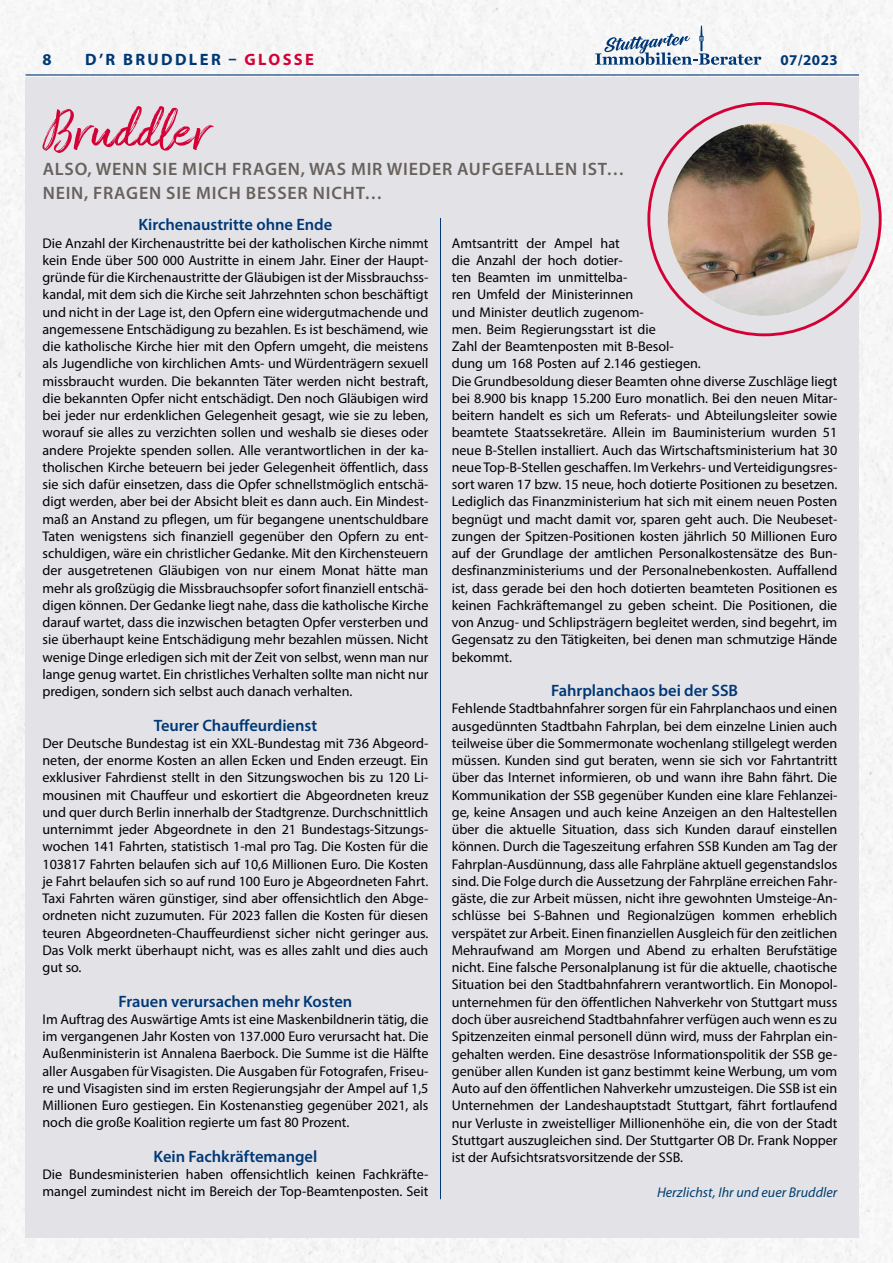
<style>
.page{position:relative;width:893px;height:1263px;background:#f6f6f6}
.page>*{position:absolute;margin:0;border:0;box-sizing:border-box;transform-origin:0 0}
.t1{font:54px "Amithen";color:#d40136}
.t2{font:600 18px/24px "Myriad Pro";letter-spacing:.045em;color:#68615d}
.t3{font:600 16.5px "Myriad Pro";color:#003876}
.t4{font:700 16.5px "Myriad Pro";letter-spacing:.145em;color:#003876}
.t5{font:700 15px "Myriad Pro";letter-spacing:.025em;color:#003876}
.t6{font:14.1px/17.2px "Myriad Pro";color:#000;text-align:justify}
.t7{font:italic 14.1px "Myriad Pro";letter-spacing:.005em;color:#003e6f}
.s1{color:#d40136}
</style>
<div class="page">
<div style="left:26px;top:77px;width:833px;height:1160px;background:#e3e3e7"></div>
<hr style="left:440px;top:218px;width:1px;height:981px;background:#003876">
<div style="left:649px;top:103px;width:231px;height:232px;background:#e3e3e7;border-radius:50%"></div>
<img style="left:668px;top:122px;width:193px;height:194px;border-radius:97px">
<hr style="left:26px;top:74px;width:833px;height:2px;background:#003876">
<svg style="left:595px;top:26px;width:166px;height:39px"></svg>
<p class="t4" style="left:85px;top:48px;width:230px">D’R BRUDDLER – <span class="s1">GLOSSE</span></p>
<p class="t4" style="left:43px;top:48px;width:11px">8</p>
<p class="t5" style="left:780px;top:50px;width:59px">07/2023</p>
<h1 class="t1" style="left:43px;top:99px;width:169px">Bruddler</h1>
<p class="t2" style="left:43px;top:157px;width:583px">ALSO, WENN SIE MICH FRAGEN, WAS MIR WIEDER AUFGEFALLEN IST…<br>NEIN, FRAGEN SIE MICH BESSER NICHT…</p>
<p class="t3" style="left:139px;top:214px;width:195px">Kirchenaustritte ohne Ende</p>
<p class="t6" style="left:43px;top:234px;width:387px">Die Anzahl der Kirchenaustritte bei der katholischen Kirche nimmt kein Ende über 500 000 Austritte in einem Jahr. Einer der Haupt&shy;gründe für die Kirchenaustritte der Gläubigen ist der Missbrauchss&shy;kandal, mit dem sich die Kirche seit Jahrzehnten schon beschäftigt und nicht in der Lage ist, den Opfern eine widergutmachende und angemessene Entschädigung zu bezahlen. Es ist beschämend, wie die katholische Kirche hier mit den Opfern umgeht, die meistens als Jugendliche von kirchlichen Amts- und Würdenträgern sexuell missbraucht wurden. Die bekannten Täter werden nicht bestraft, die bekannten Opfer nicht entschädigt. Den noch Gläubigen wird bei jeder nur erdenklichen Gelegenheit gesagt, wie sie zu leben, worauf sie alles zu verzichten sollen und weshalb sie dieses oder andere Projekte spenden sollen. Alle verantwortlichen in der ka&shy;tholischen Kirche beteuern bei jeder Gelegenheit öffentlich, dass sie sich dafür einsetzen, dass die Opfer schnellstmöglich entschä&shy;digt werden, aber bei der Absicht bleit es dann auch. Ein Mindest&shy;maß an Anstand zu pflegen, um für begangene unentschuldbare Taten wenigstens sich finanziell gegenüber den Opfern zu ent&shy;schuldigen, wäre ein christlicher Gedanke. Mit den Kirchensteuern der ausgetretenen Gläubigen von nur einem Monat hätte man mehr als großzügig die Missbrauchsopfer sofort finanziell entschä&shy;digen können. Der Gedanke liegt nahe, dass die katholische Kirche darauf wartet, dass die inzwischen betagten Opfer versterben und sie überhaupt keine Entschädigung mehr bezahlen müssen. Nicht wenige Dinge erledigen sich mit der Zeit von selbst, wenn man nur lange genug wartet. Ein christliches Verhalten sollte man nicht nur predigen, sondern sich selbst auch danach verhalten.</p>
<p class="t3" style="left:154px;top:715px;width:165px">Teurer Chauffeurdienst</p>
<p class="t6" style="left:43px;top:734px;width:387px">Der Deutsche Bundestag ist ein XXL-Bundestag mit 736 Abgeord&shy;neten, der enorme Kosten an allen Ecken und Enden erzeugt. Ein exklusiver Fahrdienst stellt in den Sitzungswochen bis zu 120 Li&shy;mousinen mit Chauffeur und eskortiert die Abgeordneten kreuz und quer durch Berlin innerhalb der Stadtgrenze. Durchschnittlich unternimmt jeder Abgeordnete in den 21 Bundestags-Sitzungs&shy;wochen 141 Fahrten, statistisch 1-mal pro Tag. Die Kosten für die 103817 Fahrten belaufen sich auf 10,6 Millionen Euro. Die Kosten je Fahrt belaufen sich so auf rund 100 Euro je Abgeordneten Fahrt.<br>Taxi Fahrten wären günstiger, sind aber offensichtlich den Abge&shy;ordneten nicht zuzumuten. Für 2023 fallen die Kosten für diesen teuren Abgeordneten-Chauffeurdienst sicher nicht geringer aus.<br>Das Volk merkt überhaupt nicht, was es alles zahlt und dies auch gut so.</p>
<p class="t3" style="left:119px;top:991px;width:235px">Frauen verursachen mehr Kosten</p>
<p class="t6" style="left:43px;top:1010px;width:387px">Im Auftrag des Auswärtige Amts ist eine Maskenbildnerin tätig, die im vergangenen Jahr Kosten von 137.000 Euro verursacht hat. Die Außenministerin ist Annalena Baerbock. Die Summe ist die Hälfte aller Ausgaben für Visagisten. Die Ausgaben für Fotografen, Friseu&shy;re und Visagisten sind im ersten Regierungsjahr der Ampel auf 1,5<br>Millionen Euro gestiegen. Ein Kostenanstieg gegenüber 2021, als noch die große Koalition regierte um fast 80 Prozent.</p>
<p class="t3" style="left:154px;top:1146px;width:165px">Kein Fachkräftemangel</p>
<p class="t6" style="left:43px;top:1165px;width:387px">Die Bundesministerien haben offensichtlich keinen Fachkräfte&shy;mangel zumindest nicht im Bereich der Top-Beamtenposten. Seit</p>
<p class="t6" style="left:452px;top:234px;width:387px;text-align:left">Amtsantritt der Ampel hat<br>die Anzahl der hoch dotier-<br>ten Beamten im unmittelba-<br>ren Umfeld der Ministerinnen<br>und Minister deutlich zugenom-<br>men. Beim Regierungsstart ist die<br>Zahl der Beamtenposten mit B-Besol-<br>dung um 168 Posten auf 2.146 gestiegen.<br>Die Grundbesoldung dieser Beamten ohne diverse Zuschläge liegt bei 8.900 bis knapp 15.200 Euro monatlich. Bei den neuen Mitar&shy;beitern handelt es sich um Referats- und Abteilungsleiter sowie beamtete Staatssekretäre. Allein im Bauministerium wurden 51 neue B-Stellen installiert. Auch das Wirtschaftsministerium hat 30 neue Top-B-Stellen geschaffen. Im Verkehrs- und Verteidigungsres&shy;sort waren 17 bzw. 15 neue, hoch dotierte Positionen zu besetzen.<br>Lediglich das Finanzministerium hat sich mit einem neuen Posten begnügt und macht damit vor, sparen geht auch. Die Neubeset&shy;zungen der Spitzen-Positionen kosten jährlich 50 Millionen Euro auf der Grundlage der amtlichen Personalkostensätze des Bun&shy;desfinanzministeriums und der Personalnebenkosten. Auffallend ist, dass gerade bei den hoch dotierten beamteten Positionen es keinen Fachkräftemangel zu geben scheint. Die Positionen, die von Anzug- und Schlipsträgern begleitet werden, sind begehrt, im Gegensatz zu den Tätigkeiten, bei denen man schmutzige Hände bekommt.</p>
<p class="t3" style="left:551px;top:680px;width:188px">Fahrplanchaos bei der SSB</p>
<p class="t6" style="left:452px;top:700px;width:387px">Fehlende Stadtbahnfahrer sorgen für ein Fahrplanchaos und einen ausgedünnten Stadtbahn Fahrplan, bei dem einzelne Linien auch teilweise über die Sommermonate wochenlang stillgelegt werden müssen. Kunden sind gut beraten, wenn sie sich vor Fahrtantritt über das Internet informieren, ob und wann ihre Bahn fährt. Die Kommunikation der SSB gegenüber Kunden eine klare Fehlanzei&shy;ge, keine Ansagen und auch keine Anzeigen an den Haltestellen über die aktuelle Situation, dass sich Kunden darauf einstellen können. Durch die Tageszeitung erfahren SSB Kunden am Tag der Fahrplan-Ausdünnung, dass alle Fahrpläne aktuell gegenstandslos sind. Die Folge durch die Aussetzung der Fahrpläne erreichen Fahr&shy;gäste, die zur Arbeit müssen, nicht ihre gewohnten Umsteige-An&shy;schlüsse bei S-Bahnen und Regionalzügen kommen erheblich verspätet zur Arbeit. Einen finanziellen Ausgleich für den zeitlichen Mehraufwand am Morgen und Abend zu erhalten Berufstätige nicht. Eine falsche Personalplanung ist für die aktuelle, chaotische Situation bei den Stadtbahnfahrern verantwortlich. Ein Monopol&shy;unternehmen für den öffentlichen Nahverkehr von Stuttgart muss doch über ausreichend Stadtbahnfahrer verfügen auch wenn es zu Spitzenzeiten einmal personell dünn wird, muss der Fahrplan ein&shy;gehalten werden. Eine desaströse Informationspolitik der SSB ge&shy;genüber allen Kunden ist ganz bestimmt keine Werbung, um vom Auto auf den öffentlichen Nahverkehr umzusteigen. Die SSB ist ein Unternehmen der Landeshauptstadt Stuttgart, fährt fortlaufend nur Verluste in zweistelliger Millionenhöhe ein, die von der Stadt Stuttgart auszugleichen sind. Der Stuttgarter OB Dr. Frank Nopper ist der Aufsichtsratsvorsitzende der SSB.</p>
<p class="t7" style="left:657px;top:1183px;width:182px">Herzlichst, Ihr und euer Bruddler</p>
</div>
